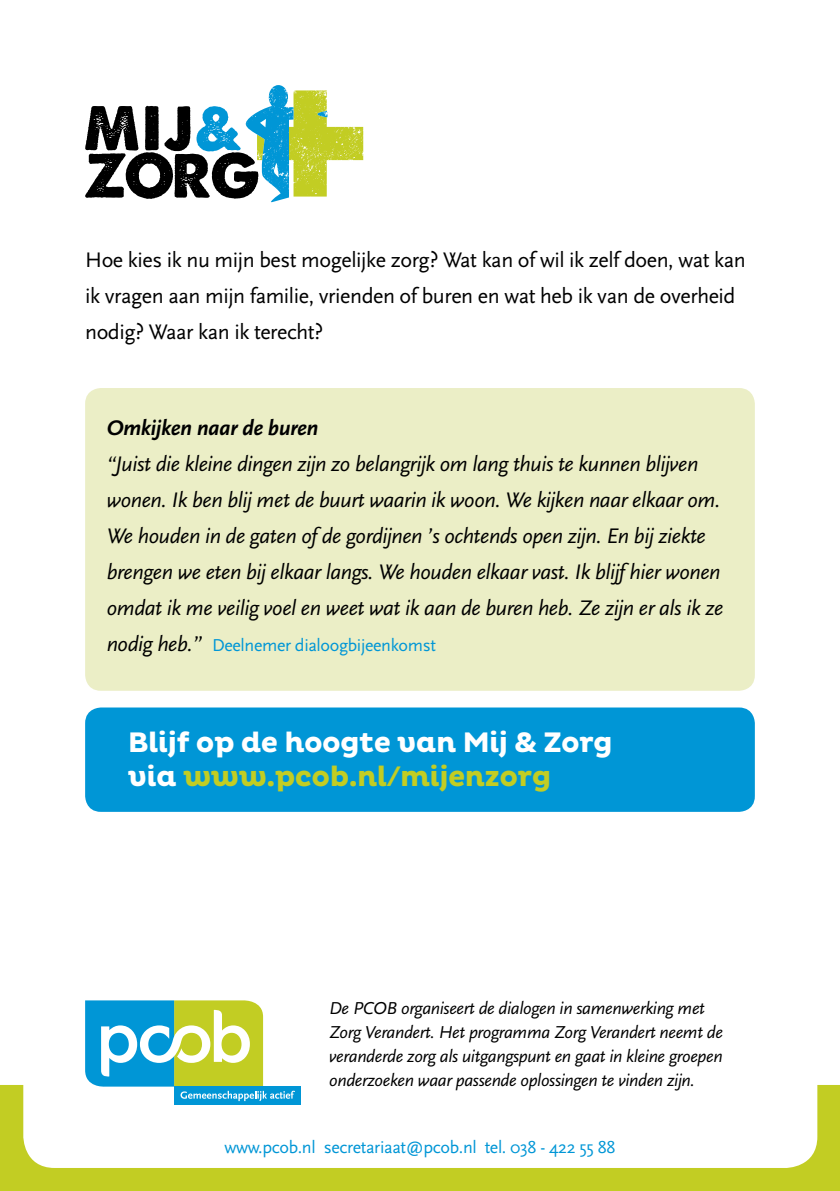
<style>
.page{position:relative;width:840px;height:1191px;background:#fff}
.page>*{position:absolute;margin:0;border:0;box-sizing:border-box;transform-origin:0 0}
.t1{font:700 28.8px/34px "Pluto";letter-spacing:-.02em;color:#fff}
.t2{font:italic 22px/36px "Scala Sans";letter-spacing:-.02em;color:#000}
.t3{font:22px/36px "Scala Sans";letter-spacing:-.02em;color:#000}
.t4{font:italic 700 22px "Scala Sans";letter-spacing:-.02em;color:#000}
.t5{font:italic 18px/24px "Scala Sans";letter-spacing:-.02em;color:#000}
.t6{font:18px "Scala Sans";letter-spacing:-.02em;color:#0096d6}
.s1{font-style:italic;font-size:22px;color:#000}
.s2{color:#c2cd23}
</style>
<div class="page">
<div style="left:85px;top:388px;width:669px;height:303px;background:#ebeec6;border-radius:16px"></div>
<div style="left:85px;top:707px;width:669px;height:105px;background:#0096d6;border-radius:16px"></div>
<svg style="left:0;top:1085px;width:839px;height:106px"></svg>
<div style="left:174px;top:1086px;width:126px;height:18px;background:#0096d6"></div>
<svg style="left:85px;top:1000px;width:210px;height:101px"></svg>
<svg style="left:85px;top:85px;width:278px;height:117px"></svg>
<p class="t3" style="left:85px;top:243px;width:661px">Hoe kies ik nu mijn best mogelijke zorg? Wat kan of wil ik zelf doen, wat kan ik vragen aan mijn familie, vrienden of buren en wat heb ik van de overheid nodig? Waar kan ik terecht?</p>
<p class="t4" style="left:107px;top:416px;width:213px">Omkijken naar de buren</p>
<p class="t2" style="left:107px;top:446px;width:618px">“Juist die kleine dingen zijn zo belangrijk om lang thuis te kunnen blijven wonen. Ik ben blij met de buurt waarin ik woon. We kijken naar elkaar om.<br>We houden in de gaten of de gordijnen ’s ochtends open zijn. En bij ziekte brengen we eten bij elkaar langs. We houden elkaar vast. Ik blijf hier wonen omdat ik me veilig voel en weet wat ik aan de buren heb. Ze zijn er als ik ze</p>
<p class="t6" style="left:107px;top:635px;width:330px"><span class="s1">nodig heb.”</span> Deelnemer dialoogbijeenkomst</p>
<h1 class="t1" style="left:128px;top:726px;width:486px">Blijf op de hoogte van Mij &amp; Zorg via <span class="s2">www.pcob.nl/mijenzorg</span></h1>
<p class="t5" style="left:329px;top:996px;width:395px">De PCOB organiseert de dialogen in samenwerking met Zorg Verandert. Het programma Zorg Verandert neemt de veranderde zorg als uitgangspunt en gaat in kleine groepen onderzoeken waar passende oplossingen te vinden zijn.</p>
<p class="t6" style="left:224px;top:1137px;width:392px">www.pcob.nl secretariaat@pcob.nl tel. 038 - 422 55 88</p>
</div>
